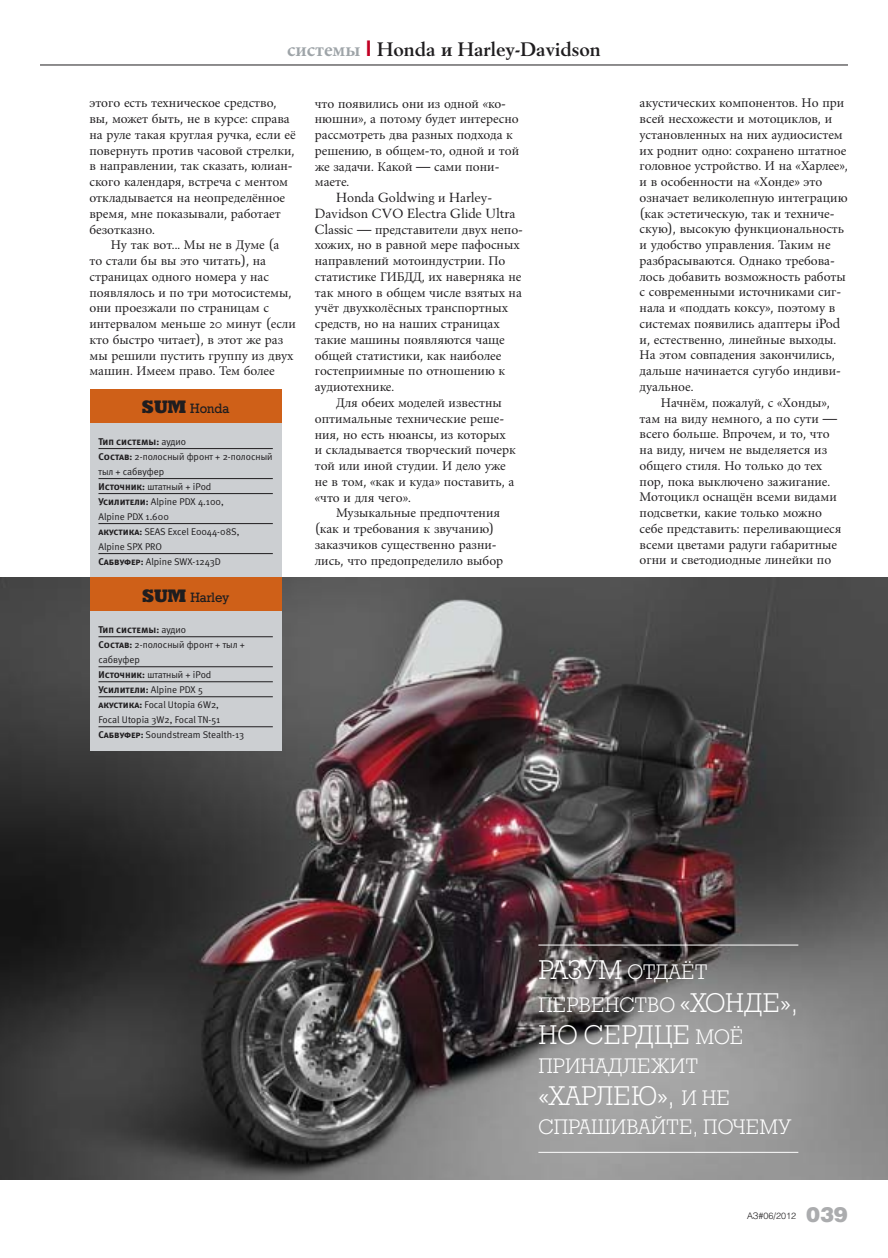
<style>
.page{position:relative;width:888px;height:1258px;background:#fff}
.page>*{position:absolute;margin:0;border:0;box-sizing:border-box;transform-origin:0 0}
.t1{font:27px "Geo Slb 712 C Lt BT";color:#fff}
.t2{font:21px/32.4px "Geo Slb 712 C Lt BT";color:#fff}
.t3{font:700 21px "Berling Antiqua";color:#1f1d1f}
.t4{font:900 21px "Helios Blackz";color:#abacae}
.t5{font:14.25px "Berling Antiqua";color:#1f1d1f}
.t6{font:13.5px "Geo Slb 712 C Md BT";color:#1f1d1f}
.t7{font:9.75px/15px "Meta Normal C";color:#1f1d1f}
.t8{font:300 9px "Helios Lightz";color:#1f1d1f}
.s1{color:#9ea4a8}
.s2{font-family:"Avangard TM";color:#c20024}
.s3{font-family:"Geo Slb 712 CX Bd BT";font-size:18px}
.s4{font-family:"Meta Bold Caps C"}
.s5{font-size:27px}
.s6{font-size:21px}
</style>
<div class="page">
<img style="left:0;top:578px;width:888px;height:602px">
<hr style="left:40px;top:65px;width:808px;height:1px;background:#1f1d1f">
<div style="left:90px;top:390px;width:191px;height:34px;background:#cf6018"></div>
<div style="left:90px;top:423px;width:191px;height:155px;background:#cccfd2"></div>
<hr style="left:98px;top:448px;width:175px;height:1px;background:#1f1d1f">
<hr style="left:98px;top:478px;width:175px;height:1px;background:#1f1d1f">
<hr style="left:98px;top:493px;width:175px;height:1px;background:#1f1d1f">
<hr style="left:98px;top:523px;width:175px;height:1px;background:#1f1d1f">
<hr style="left:98px;top:553px;width:175px;height:1px;background:#1f1d1f">
<div style="left:90px;top:578px;width:191px;height:34px;background:#cf6018"></div>
<div style="left:90px;top:612px;width:191px;height:139px;background:#cccfd2"></div>
<hr style="left:98px;top:636px;width:175px;height:1px;background:#1f1d1f">
<hr style="left:98px;top:666px;width:175px;height:1px;background:#1f1d1f">
<hr style="left:98px;top:681px;width:175px;height:1px;background:#1f1d1f">
<hr style="left:98px;top:696px;width:175px;height:1px;background:#1f1d1f">
<hr style="left:98px;top:726px;width:175px;height:1px;background:#1f1d1f">
<hr style="left:538px;top:945px;width:260px;height:1px;background:#fff">
<hr style="left:538px;top:1152px;width:260px;height:1px;background:#fff">
<p class="t3" style="left:287px;top:37px;width:315px"><span class="s1">системы</span> <span class="s2">I</span> Honda и Harley-Davidson</p>
<p class="t5" style="left:89px;top:94px;width:189px">этого есть техническое средство,</p>
<p class="t5" style="left:89px;top:110px;width:202px">вы, может быть, не в курсе: справа</p>
<p class="t5" style="left:89px;top:126px;width:208px">на руле такая круглая ручка, если её</p>
<p class="t5" style="left:89px;top:142px;width:207px">повернуть против часовой стрелки,</p>
<p class="t5" style="left:89px;top:157px;width:205px">в направлении, так сказать, юлиан-</p>
<p class="t5" style="left:89px;top:173px;width:200px">ского календаря, встреча с ментом</p>
<p class="t5" style="left:89px;top:189px;width:197px">откладывается на неопределённое</p>
<p class="t5" style="left:89px;top:205px;width:193px">время, мне показывали, работает</p>
<p class="t5" style="left:89px;top:221px;width:67px">безотказно.</p>
<p class="t5" style="left:111px;top:236px;width:170px">Ну так вот... Мы не в Думе (а</p>
<p class="t5" style="left:89px;top:252px;width:178px">то стали бы вы это читать), на</p>
<p class="t5" style="left:89px;top:268px;width:181px">страницах одного номера у нас</p>
<p class="t5" style="left:89px;top:284px;width:203px">появлялось и по три мотосистемы,</p>
<p class="t5" style="left:89px;top:299px;width:181px">они проезжали по страницам с</p>
<p class="t5" style="left:89px;top:315px;width:208px">интервалом меньше 20 минут (если</p>
<p class="t5" style="left:89px;top:331px;width:195px">кто быстро читает), в этот же раз</p>
<p class="t5" style="left:89px;top:347px;width:205px">мы решили пустить группу из двух</p>
<p class="t5" style="left:89px;top:362px;width:187px">машин. Имеем право. Тем более</p>
<p class="t6" style="left:142px;top:401px;width:89px"><span class="s3">SUM</span> Honda</p>
<p class="t7" style="left:98px;top:434px;width:176px"><span class="s4">Тип системы:</span> аудио<br><span class="s4">Состав:</span> 2-полосный фронт + 2-полосный тыл + сабвуфер<br><span class="s4">Источник:</span> штатный + iPod<br><span class="s4">Усилители:</span> Alpine PDX 4.100,<br>Alpine PDX 1.600<br><span class="s4">акустика:</span> SEAS Excel E0044-08S,<br>Alpine SPX PRO<br><span class="s4">Сабвуфер:</span> Alpine SWX-1243D</p>
<p class="t6" style="left:142px;top:589px;width:89px"><span class="s3">SUM</span> Harley</p>
<p class="t7" style="left:98px;top:622px;width:148px"><span class="s4">Тип системы:</span> аудио<br><span class="s4">Состав:</span> 2-полосный фронт + тыл + сабвуфер<br><span class="s4">Источник:</span> штатный + iPod<br><span class="s4">Усилители:</span> Alpine PDX 5 <span class="s4">акустика:</span> Focal Utopia 6W2,<br>Focal Utopia 3W2, Focal TN-51<br><span class="s4">Сабвуфер:</span> Soundstream Stealth-13</p>
<p class="t5" style="left:315px;top:95px;width:193px">что появились они из одной «ко-</p>
<p class="t5" style="left:315px;top:110px;width:205px">нюшни», а потому будет интересно</p>
<p class="t5" style="left:315px;top:126px;width:200px">рассмотреть два разных подхода к</p>
<p class="t5" style="left:315px;top:142px;width:206px">решению, в общем-то, одной и той</p>
<p class="t5" style="left:315px;top:158px;width:186px">же задачи. Какой — сами пони-</p>
<p class="t5" style="left:315px;top:173px;width:36px">маете.</p>
<p class="t5" style="left:336px;top:189px;width:157px">Honda Goldwing и Harley-</p>
<p class="t5" style="left:315px;top:205px;width:202px">Davidson CVO Electra Glide Ultra</p>
<p class="t5" style="left:315px;top:221px;width:210px">Classic — представители двух непо-</p>
<p class="t5" style="left:315px;top:236px;width:206px">хожих, но в равной мере пафосных</p>
<p class="t5" style="left:315px;top:252px;width:192px">направлений мотоиндустрии. По</p>
<p class="t5" style="left:315px;top:268px;width:208px">статистике ГИБДД, их наверняка не</p>
<p class="t5" style="left:315px;top:284px;width:209px">так много в общем числе взятых на</p>
<p class="t5" style="left:315px;top:299px;width:195px">учёт двухколёсных транспортных</p>
<p class="t5" style="left:315px;top:315px;width:186px">средств, но на наших страницах</p>
<p class="t5" style="left:315px;top:331px;width:192px">такие машины появляются чаще</p>
<p class="t5" style="left:315px;top:347px;width:188px">общей статистики, как наиболее</p>
<p class="t5" style="left:315px;top:362px;width:192px">гостеприимные по отношению к</p>
<p class="t5" style="left:315px;top:378px;width:81px">аудиотехнике.</p>
<p class="t5" style="left:336px;top:394px;width:167px">Для обеих моделей известны</p>
<p class="t5" style="left:315px;top:410px;width:191px">оптимальные технические реше-</p>
<p class="t5" style="left:315px;top:425px;width:192px">ния, но есть нюансы, из которых</p>
<p class="t5" style="left:315px;top:441px;width:203px">и складывается творческий почерк</p>
<p class="t5" style="left:315px;top:457px;width:193px">той или иной студии. И дело уже</p>
<p class="t5" style="left:315px;top:473px;width:201px">не в том, «как и куда» поставить, а</p>
<p class="t5" style="left:315px;top:489px;width:97px">«что и для чего».</p>
<p class="t5" style="left:336px;top:504px;width:166px">Музыкальные предпочтения</p>
<p class="t5" style="left:315px;top:520px;width:181px">(как и требования к звучанию)</p>
<p class="t5" style="left:315px;top:536px;width:183px">заказчиков существенно разни-</p>
<p class="t5" style="left:315px;top:552px;width:190px">лись, что предопределило выбор</p>
<p class="t5" style="left:640px;top:94px;width:206px">акустических компонентов. Но при</p>
<p class="t5" style="left:640px;top:110px;width:194px">всей несхожести и мотоциклов, и</p>
<p class="t5" style="left:640px;top:126px;width:205px">установленных на них аудиосистем</p>
<p class="t5" style="left:640px;top:142px;width:208px">их роднит одно: сохранено штатное</p>
<p class="t5" style="left:640px;top:157px;width:210px">головное устройство. И на «Харлее»,</p>
<p class="t5" style="left:640px;top:173px;width:184px">и в особенности на «Хонде» это</p>
<p class="t5" style="left:640px;top:189px;width:209px">означает великолепную интеграцию</p>
<p class="t5" style="left:640px;top:205px;width:196px">(как эстетическую, так и техниче-</p>
<p class="t5" style="left:640px;top:220px;width:206px">скую), высокую функциональность</p>
<p class="t5" style="left:640px;top:236px;width:192px">и удобство управления. Таким не</p>
<p class="t5" style="left:640px;top:252px;width:197px">разбрасываются. Однако требова-</p>
<p class="t5" style="left:640px;top:268px;width:208px">лось добавить возможность работы</p>
<p class="t5" style="left:640px;top:283px;width:203px">с современными источниками сиг-</p>
<p class="t5" style="left:640px;top:299px;width:197px">нала и «поддать коксу», поэтому в</p>
<p class="t5" style="left:640px;top:315px;width:202px">системах появились адаптеры iPod</p>
<p class="t5" style="left:640px;top:331px;width:198px">и, естественно, линейные выходы.</p>
<p class="t5" style="left:640px;top:346px;width:197px">На этом совпадения закончились,</p>
<p class="t5" style="left:640px;top:362px;width:203px">дальше начинается сугубо индиви-</p>
<p class="t5" style="left:640px;top:378px;width:55px">дуальное.</p>
<p class="t5" style="left:661px;top:394px;width:171px">Начнём, пожалуй, с «Хонды»,</p>
<p class="t5" style="left:640px;top:409px;width:199px">там на виду немного, а по сути —</p>
<p class="t5" style="left:640px;top:425px;width:191px">всего больше. Впрочем, и то, что</p>
<p class="t5" style="left:640px;top:441px;width:189px">на виду, ничем не выделяется из</p>
<p class="t5" style="left:640px;top:457px;width:184px">общего стиля. Но только до тех</p>
<p class="t5" style="left:640px;top:472px;width:192px">пор, пока выключено зажигание.</p>
<p class="t5" style="left:640px;top:488px;width:199px">Мотоцикл оснащён всеми видами</p>
<p class="t5" style="left:640px;top:504px;width:184px">подсветки, какие только можно</p>
<p class="t5" style="left:640px;top:520px;width:203px">себе представить: переливающиеся</p>
<p class="t5" style="left:640px;top:536px;width:199px">всеми цветами радуги габаритные</p>
<p class="t5" style="left:640px;top:551px;width:193px">огни и светодиодные линейки по</p>
<p class="t2" style="left:538px;top:956px;width:261px"><span class="s5">РАЗУМ</span> ОТДАЁТ<br>ПЕРВЕНСТВО <span class="s5">«ХОНДЕ»,</span></p>
<p class="t1" style="left:538px;top:1019px;width:207px">НО СЕРДЦЕ <span class="s6">МОЁ</span></p>
<p class="t2" style="left:538px;top:1049px;width:161px">ПРИНАДЛЕЖИТ</p>
<p class="t1" style="left:538px;top:1080px;width:193px">«ХАРЛЕЮ», <span class="s6">И НЕ</span></p>
<p class="t2" style="left:538px;top:1110px;width:254px">СПРАШИВАЙТЕ, ПОЧЕМУ</p>
<p class="t8" style="left:747px;top:1210px;width:51px">АЗ#06/2012</p>
<p class="t4" style="left:806px;top:1201px;width:43px">039</p>
</div>
